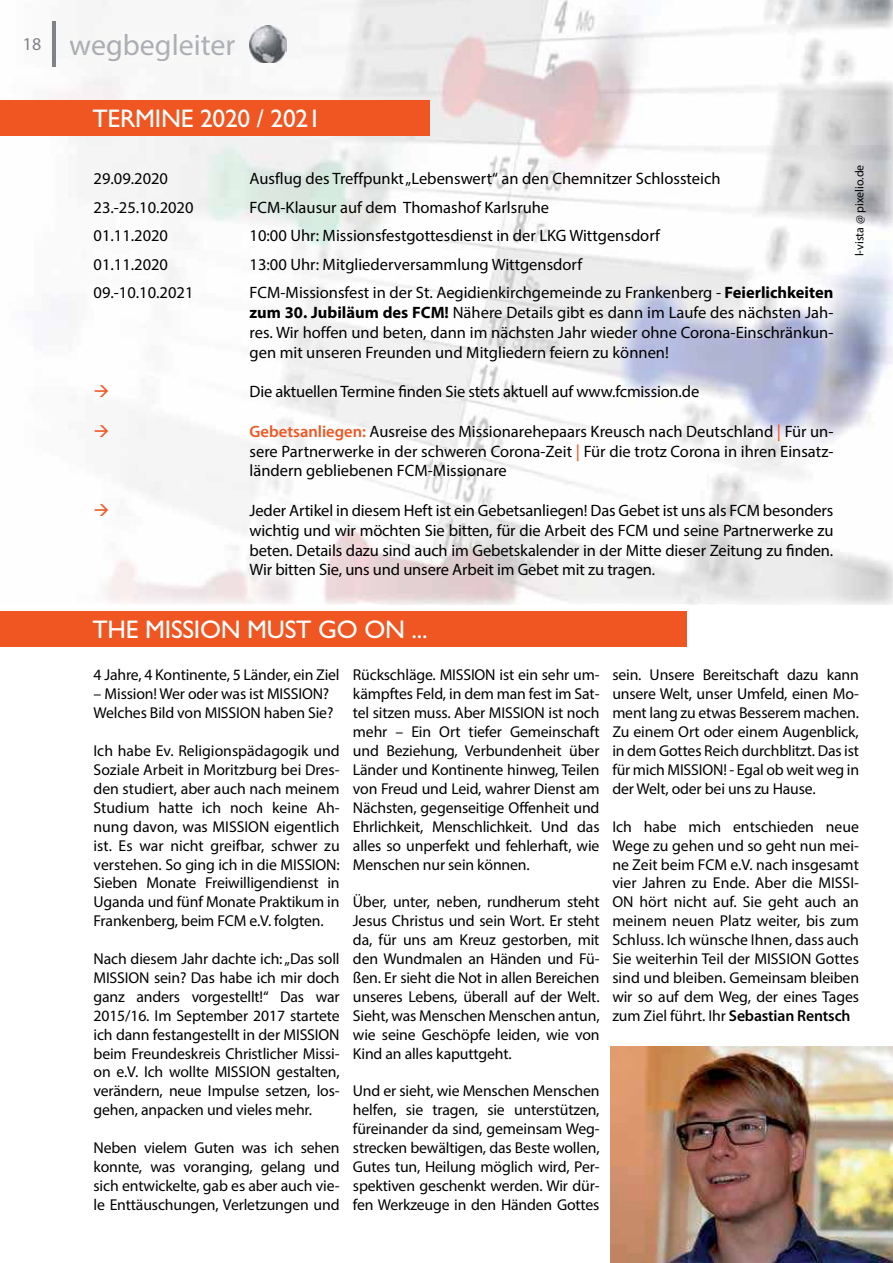
<style>
.page{position:relative;width:893px;height:1263px;background:#fff}
.page>*{position:absolute;margin:0;border:0;box-sizing:border-box;transform-origin:0 0}
.t1{font:30px "Myriad Pro";color:#adb0b5}
.t2{font:25.5px "Gill Sans";letter-spacing:-.01em;color:#fff}
.t3{font:16.5px/19.8px "Myriad Pro";color:#000;text-align:justify}
.t4{font:15.75px/18.9px "Myriad Pro";letter-spacing:-.01em;color:#000;text-align:justify}
.t5{font:12px "Myriad Pro";color:#000}
.s1{color:#a9adb2}
.s2{color:#aaadb2}
.s3{color:#abadb3}
.s4{color:#acaeb3}
.s5{color:#acaeb4}
.s6{color:#acb0b4}
.s7{color:#acafb4}
.s8{font-weight:700}
.s9{font-weight:600;color:#ef5622}
.s10{font-family:"Candara";color:#ef5622}
.s11{font-size:15.75px}
.s12{font-weight:600}
</style>
<div class="page">
<img style="left:51px;top:0;width:842px;height:605px">
<img style="left:52px;top:22px;width:3px;height:44px">
<svg style="left:68px;top:39px;width:2px;height:7px"></svg>
<svg style="left:108px;top:61px;width:11px;height:2px"></svg>
<svg style="left:156px;top:61px;width:12px;height:2px"></svg>
<svg style="left:172px;top:32px;width:6px;height:2px"></svg>
<img style="left:70px;top:34px;width:165px;height:27px">
<img style="left:70px;top:39px;width:21px;height:18px">
<img style="left:91px;top:39px;width:15px;height:18px">
<img style="left:106px;top:39px;width:16px;height:22px">
<img style="left:123px;top:34px;width:17px;height:23px">
<img style="left:140px;top:39px;width:15px;height:18px">
<img style="left:155px;top:39px;width:16px;height:22px">
<img style="left:172px;top:34px;width:6px;height:23px">
<img style="left:178px;top:39px;width:16px;height:18px">
<img style="left:194px;top:34px;width:17px;height:23px">
<svg style="left:208px;top:44px;width:2px;height:8px"></svg>
<img style="left:210px;top:39px;width:25px;height:18px">
<img style="left:249px;top:26px;width:37px;height:37px">
<div style="left:0;top:100px;width:429px;height:36px;background:#ef5622"></div>
<div style="left:0;top:611px;width:687px;height:36px;background:#ef5622"></div>
<img style="left:611px;top:1046px;width:282px;height:217px">
<svg style="left:95px;top:385px;width:13px;height:12px"></svg>
<svg style="left:95px;top:425px;width:13px;height:12px"></svg>
<svg style="left:95px;top:504px;width:13px;height:12px"></svg>
<h1 class="t1" style="left:23px;top:27px;width:214px"><sup>18</sup> <span class="s1">w</span><span class="s2">e</span><span class="s3">g</span><span class="s4">b</span><span class="s5">e</span>g<span class="s6">l</span>eit<span class="s6">e</span><span class="s7">r</span></h1>
<h2 class="t2" style="left:92px;top:103px;width:230px">TERMINE 2020 / 2021</h2>
<p class="t3" style="left:94px;top:169px;width:76px">29.09.2020</p>
<p class="t3" style="left:250px;top:169px;width:473px">Ausflug des Treffpunkt „Lebenswert“ an den Chemnitzer Schlossteich</p>
<p class="t3" style="left:94px;top:197px;width:101px">23.-25.10.2020</p>
<p class="t3" style="left:250px;top:197px;width:301px">FCM-Klausur auf dem Thomashof Karlsruhe</p>
<p class="t3" style="left:94px;top:226px;width:76px">01.11.2020</p>
<p class="t3" style="left:250px;top:226px;width:412px">10:00 Uhr: Missionsfestgottesdienst in der LKG Wittgensdorf</p>
<p class="t3" style="left:94px;top:254px;width:76px">01.11.2020</p>
<p class="t3" style="left:250px;top:254px;width:334px">13:00 Uhr: Mitgliederversammlung Wittgensdorf</p>
<p class="t3" style="left:94px;top:283px;width:101px">09.-10.10.2021</p>
<p class="t3" style="left:250px;top:283px;width:585px">FCM-Missionsfest in der St. Aegidienkirchgemeinde zu Frankenberg - <span class="s8">Feierlichkeiten zum 30. Jubiläum des FCM!</span> Nähere Details gibt es dann im Laufe des nächsten Jah&shy;res. Wir hoffen und beten, dann im nächsten Jahr wieder ohne Corona-Einschränkun&shy;gen mit unseren Freunden und Mitgliedern feiern zu können!</p>
<p class="t3" style="left:250px;top:382px;width:451px">Die aktuellen Termine finden Sie stets aktuell auf www.fcmission.de</p>
<p class="t3" style="left:250px;top:421px;width:585px"><span class="s9">Gebetsanliegen:</span> Ausreise des Missionarehepaars Kreusch nach Deutschland <span class="s10">|</span> Für un&shy;sere Partnerwerke in der schweren Corona-Zeit <span class="s10">|</span> Für die trotz Corona in ihren Einsatz&shy;ländern gebliebenen FCM-Missionare</p>
<p class="t3" style="left:250px;top:500px;width:585px">Jeder Artikel in diesem Heft ist ein Gebetsanliegen! Das Gebet ist uns als FCM besonders wichtig und wir möchten Sie bitten, für die Arbeit des FCM und seine Partnerwerke zu beten. Details dazu sind auch im Gebetskalender in der Mitte dieser Zeitung zu finden.<br>Wir bitten Sie, uns und unsere Arbeit im Gebet mit zu tragen<span class="s11">.</span></p>
<p class="t5" style="left:852px;top:256px;width:93px;rotate:-90deg">l-vista @ pixelio.de</p>
<h2 class="t2" style="left:92px;top:614px;width:337px">THE MISSION MUST GO ON ...</h2>
<p class="t4" style="left:94px;top:666px;width:248px">4 Jahre, 4 Kontinente, 5 Länder, ein Ziel</p>
<p class="t4" style="left:94px;top:684px;width:241px">– Mission! Wer oder was ist MISSION?<br>Welches Bild von MISSION haben Sie?</p>
<p class="t4" style="left:94px;top:741px;width:248px">Ich habe Ev. Religionspädagogik und Soziale Arbeit in Moritzburg bei Dres&shy;den studiert, aber auch nach meinem Studium hatte ich noch keine Ah&shy;nung davon, was MISSION eigentlich ist. Es war nicht greifbar, schwer zu verstehen. So ging ich in die MISSION:<br>Sieben Monate Freiwilligendienst in Uganda und fünf Monate Praktikum in Frankenberg, beim FCM e.V. folgten.</p>
<p class="t4" style="left:94px;top:949px;width:248px">Nach diesem Jahr dachte ich: „Das soll MISSION sein? Das habe ich mir doch ganz anders vorgestellt!“ Das war 2015/16. Im September 2017 startete ich dann festangestellt in der MISSION beim Freundeskreis Christlicher Missi&shy;on e.V. Ich wollte MISSION gestalten, verändern, neue Impulse setzen, los&shy;gehen, anpacken und vieles mehr.</p>
<p class="t4" style="left:94px;top:1138px;width:248px">Neben vielem Guten was ich sehen konnte, was voranging, gelang und sich entwickelte, gab es aber auch vie&shy;le Enttäuschungen, Verletzungen und</p>
<p class="t4" style="left:353px;top:666px;width:248px">Rückschläge. MISSION ist ein sehr um&shy;kämpftes Feld, in dem man fest im Sat&shy;tel sitzen muss. Aber MISSION ist noch mehr – Ein Ort tiefer Gemeinschaft und Beziehung, Verbundenheit über Länder und Kontinente hinweg, Teilen von Freud und Leid, wahrer Dienst am Nächsten, gegenseitige Offenheit und Ehrlichkeit, Menschlichkeit. Und das alles so unperfekt und fehlerhaft, wie Menschen nur sein können.</p>
<p class="t4" style="left:353px;top:892px;width:248px">Über, unter, neben, rundherum steht Jesus Christus und sein Wort. Er steht da, für uns am Kreuz gestorben, mit den Wundmalen an Händen und Fü&shy;ßen. Er sieht die Not in allen Bereichen unseres Lebens, überall auf der Welt.<br>Sieht, was Menschen Menschen antun, wie seine Geschöpfe leiden, wie von Kind an alles kaputtgeht.</p>
<p class="t4" style="left:353px;top:1081px;width:248px">Und er sieht, wie Menschen Menschen helfen, sie tragen, sie unterstützen, füreinander da sind, gemeinsam Weg&shy;strecken bewältigen, das Beste wollen, Gutes tun, Heilung möglich wird, Per&shy;spektiven geschenkt werden. Wir dür&shy;fen Werkzeuge in den Händen Gottes</p>
<p class="t4" style="left:612px;top:666px;width:248px">sein. Unsere Bereitschaft dazu kann unsere Welt, unser Umfeld, einen Mo&shy;ment lang zu etwas Besserem machen.<br>Zu einem Ort oder einem Augenblick, in dem Gottes Reich durchblitzt. Das ist für mich MISSION! - Egal ob weit weg in der Welt, oder bei uns zu Hause.</p>
<p class="t4" style="left:612px;top:817px;width:248px">Ich habe mich entschieden neue Wege zu gehen und so geht nun mei&shy;ne Zeit beim FCM e.V. nach insgesamt vier Jahren zu Ende. Aber die MISSI-ON hört nicht auf. Sie geht auch an meinem neuen Platz weiter, bis zum Schluss. Ich wünsche Ihnen, dass auch Sie weiterhin Teil der MISSION Gottes sind und bleiben. Gemeinsam bleiben wir so auf dem Weg, der eines Tages zum Ziel führt. Ihr <span class="s12">Sebastian Rentsch</span></p>
</div>
